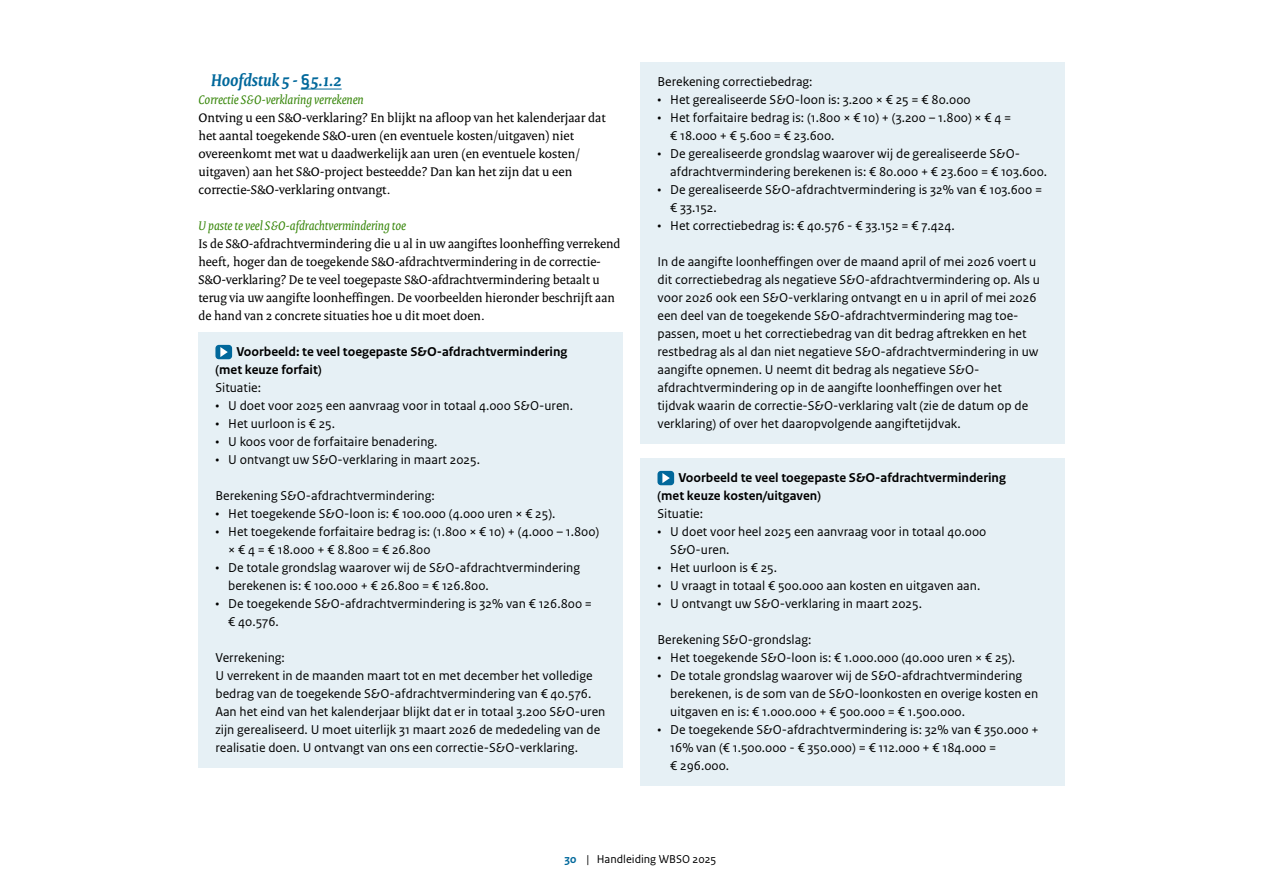
<style>
.page{position:relative;width:1263px;height:893px;background:#fff}
.page>*{position:absolute;margin:0;border:0;box-sizing:border-box;transform-origin:0 0}
.H3_Paragraafkop_BIJLAGE{font:italic 700 18px "Rijksoverheid Serif";color:#01689b}
.Kadertekst_BLAUW{font:13.5px/18px "Rijksoverheid Sans Text";color:#000}
.P_RO_Broodtekst{font:13.5px/18px "Rijksoverheid Serif";color:#000}
.Kadertekst_BLAUW-2{font:700 13.5px/18px "Rijksoverheid Sans Text";color:#000}
.P_RO_Broodtekst_GEEN_afstand{font:italic 13.5px "Rijksoverheid Serif";color:#39870c}
.t1{font:12px "Rijksoverheid Sans Text";color:#000}
.s1{font-family:"Rijksoverheid Sans Heading";font-style:normal}
.s2{font-weight:700;color:#01689b}
</style>
<div class="page">
<hr style="left:301px;top:89px;width:41px;height:1px;background:#01689b">
<div style="left:198px;top:332px;width:424px;height:57px;background:#e6f0f5"></div>
<div style="left:198px;top:386px;width:424px;height:39px;background:#e6f0f5"></div>
<div style="left:198px;top:422px;width:424px;height:39px;background:#e6f0f5"></div>
<div style="left:198px;top:458px;width:424px;height:39px;background:#e6f0f5"></div>
<div style="left:198px;top:494px;width:424px;height:39px;background:#e6f0f5"></div>
<div style="left:198px;top:512px;width:424px;height:57px;background:#e6f0f5"></div>
<div style="left:198px;top:548px;width:424px;height:57px;background:#e6f0f5"></div>
<div style="left:198px;top:584px;width:424px;height:57px;background:#e6f0f5"></div>
<div style="left:198px;top:638px;width:424px;height:39px;background:#e6f0f5"></div>
<div style="left:198px;top:656px;width:424px;height:112px;background:#e6f0f5"></div>
<div style="left:215px;top:345px;width:17px;height:14px;background:#01689b;border-radius:3px"></div>
<svg style="left:220px;top:347px;width:8px;height:10px"></svg>
<div style="left:640px;top:62px;width:424px;height:39px;background:#e6f0f5"></div>
<div style="left:640px;top:98px;width:424px;height:57px;background:#e6f0f5"></div>
<div style="left:640px;top:134px;width:424px;height:57px;background:#e6f0f5"></div>
<div style="left:640px;top:170px;width:424px;height:57px;background:#e6f0f5"></div>
<div style="left:640px;top:224px;width:424px;height:39px;background:#e6f0f5"></div>
<div style="left:640px;top:242px;width:424px;height:201px;background:#e6f0f5"></div>
<div style="left:640px;top:458px;width:424px;height:57px;background:#e6f0f5"></div>
<div style="left:640px;top:512px;width:424px;height:57px;background:#e6f0f5"></div>
<div style="left:640px;top:566px;width:424px;height:39px;background:#e6f0f5"></div>
<div style="left:640px;top:602px;width:424px;height:39px;background:#e6f0f5"></div>
<div style="left:640px;top:638px;width:424px;height:39px;background:#e6f0f5"></div>
<div style="left:640px;top:656px;width:424px;height:75px;background:#e6f0f5"></div>
<div style="left:640px;top:710px;width:424px;height:75px;background:#e6f0f5"></div>
<div style="left:657px;top:471px;width:17px;height:14px;background:#01689b;border-radius:3px"></div>
<svg style="left:662px;top:473px;width:8px;height:10px"></svg>
<h3 class="H3_Paragraafkop_BIJLAGE" style="left:211px;top:69px;width:132px">Hoofdstuk 5 - <span class="s1">§</span>5.1.2</h3>
<p class="P_RO_Broodtekst_GEEN_afstand" style="left:198px;top:92px;width:167px">Correctie S&amp;O-verklaring verrekenen</p>
<p class="P_RO_Broodtekst" style="left:198px;top:109px;width:409px">Ontving u een S&amp;O-verklaring? En blijkt na afloop van het kalenderjaar dat het aantal toegekende S&amp;O-uren (en eventuele kosten/uitgaven) niet overeenkomt met wat u daadwerkelijk aan uren (en eventuele kosten/ uitgaven) aan het S&amp;O-project besteedde? Dan kan het zijn dat u een correctie-S&amp;O-verklaring ontvangt.</p>
<p class="P_RO_Broodtekst_GEEN_afstand" style="left:198px;top:218px;width:209px">U paste te veel S&amp;O-afdrachtvermindering toe</p>
<p class="P_RO_Broodtekst" style="left:198px;top:235px;width:424px">Is de S&amp;O-afdrachtvermindering die u al in uw aangiftes loonheffing verrekend heeft, hoger dan de toegekende S&amp;O-afdrachtvermindering in de correctie-S&amp;O-verklaring? De te veel toegepaste S&amp;O-afdrachtvermindering betaalt u terug via uw aangifte loonheffingen. De voorbeelden hieronder beschrijft aan de hand van 2 concrete situaties hoe u dit moet doen.</p>
<p class="Kadertekst_BLAUW-2" style="left:215px;top:343px;width:353px;text-indent:21px">Voorbeeld: te veel toegepaste S&amp;O-afdrachtvermindering (met keuze forfait)</p>
<p class="Kadertekst_BLAUW" style="left:215px;top:379px;width:47px">Situatie:</p>
<p class="Kadertekst_BLAUW" style="left:215px;top:397px;width:359px">• U doet voor 2025 een aanvraag voor in totaal 4.000 S&amp;O-uren.</p>
<p class="Kadertekst_BLAUW" style="left:215px;top:415px;width:121px">• Het uurloon is € 25.</p>
<p class="Kadertekst_BLAUW" style="left:215px;top:433px;width:224px">• U koos voor de forfaitaire benadering.</p>
<p class="Kadertekst_BLAUW" style="left:215px;top:451px;width:266px">• U ontvangt uw S&amp;O-verklaring in maart 2025.</p>
<p class="Kadertekst_BLAUW" style="left:215px;top:487px;width:221px">Berekening S&amp;O-afdrachtvermindering:</p>
<p class="Kadertekst_BLAUW" style="left:215px;top:505px;width:342px">• Het toegekende S&amp;O-loon is: € 100.000 (4.000 uren × € 25).</p>
<p class="Kadertekst_BLAUW" style="left:228px;top:523px;width:373px;text-indent:-13px">• Het toegekende forfaitaire bedrag is: (1.800 × € 10) + (4.000 – 1.800) × € 4 = € 18.000 + € 8.800 = € 26.800</p>
<p class="Kadertekst_BLAUW" style="left:228px;top:559px;width:353px;text-indent:-13px">• De totale grondslag waarover wij de S&amp;O-afdrachtvermindering berekenen is: € 100.000 + € 26.800 = € 126.800.</p>
<p class="Kadertekst_BLAUW" style="left:228px;top:595px;width:365px;text-indent:-13px">• De toegekende S&amp;O-afdrachtvermindering is 32% van € 126.800 = € 40.576.</p>
<p class="Kadertekst_BLAUW" style="left:215px;top:649px;width:71px">Verrekening:</p>
<p class="Kadertekst_BLAUW" style="left:215px;top:667px;width:391px">U verrekent in de maanden maart tot en met december het volledige bedrag van de toegekende S&amp;O-afdrachtvermindering van € 40.576.<br>Aan het eind van het kalenderjaar blijkt dat er in totaal 3.200 S&amp;O-uren zijn gerealiseerd. U moet uiterlijk 31 maart 2026 de mededeling van de realisatie doen. U ontvangt van ons een correctie-S&amp;O-verklaring.</p>
<p class="Kadertekst_BLAUW" style="left:657px;top:73px;width:157px">Berekening correctiebedrag:</p>
<p class="Kadertekst_BLAUW" style="left:657px;top:91px;width:315px">• Het gerealiseerde S&amp;O-loon is: 3.200 × € 25 = € 80.000</p>
<p class="Kadertekst_BLAUW" style="left:670px;top:109px;width:343px;text-indent:-13px">• Het forfaitaire bedrag is: (1.800 × € 10) + (3.200 – 1.800) × € 4 = € 18.000 + € 5.600 = € 23.600.</p>
<p class="Kadertekst_BLAUW" style="left:670px;top:145px;width:378px;text-indent:-13px">• De gerealiseerde grondslag waarover wij de gerealiseerde S&amp;O&shy;afdrachtvermindering berekenen is: € 80.000 + € 23.600 = € 103.600.</p>
<p class="Kadertekst_BLAUW" style="left:670px;top:181px;width:373px;text-indent:-13px">• De gerealiseerde S&amp;O-afdrachtvermindering is 32% van € 103.600 = € 33.152.</p>
<p class="Kadertekst_BLAUW" style="left:657px;top:217px;width:299px">• Het correctiebedrag is: € 40.576 - € 33.152 = € 7.424.</p>
<p class="Kadertekst_BLAUW" style="left:657px;top:253px;width:384px">In de aangifte loonheffingen over de maand april of mei 2026 voert u dit correctiebedrag als negatieve S&amp;O-afdrachtvermindering op. Als u voor 2026 ook een S&amp;O-verklaring ontvangt en u in april of mei 2026 een deel van de toegekende S&amp;O-afdrachtvermindering mag toe&shy;passen, moet u het correctiebedrag van dit bedrag aftrekken en het restbedrag als al dan niet negatieve S&amp;O-afdrachtvermindering in uw aangifte opnemen. U neemt dit bedrag als negatieve S&amp;O&shy;afdrachtvermindering op in de aangifte loonheffingen over het tijdvak waarin de correctie-S&amp;O-verklaring valt (zie de datum op de verklaring) of over het daaropvolgende aangiftetijdvak.</p>
<p class="Kadertekst_BLAUW-2" style="left:657px;top:469px;width:350px;text-indent:21px">Voorbeeld te veel toegepaste S&amp;O-afdrachtvermindering (met keuze kosten/uitgaven)</p>
<p class="Kadertekst_BLAUW" style="left:657px;top:505px;width:47px">Situatie:</p>
<p class="Kadertekst_BLAUW" style="left:670px;top:523px;width:318px;text-indent:-13px">• U doet voor heel 2025 een aanvraag voor in totaal 40.000<br>S&amp;O-uren.</p>
<p class="Kadertekst_BLAUW" style="left:657px;top:559px;width:121px">• Het uurloon is € 25.</p>
<p class="Kadertekst_BLAUW" style="left:657px;top:577px;width:324px">• U vraagt in totaal € 500.000 aan kosten en uitgaven aan.</p>
<p class="Kadertekst_BLAUW" style="left:657px;top:595px;width:266px">• U ontvangt uw S&amp;O-verklaring in maart 2025.</p>
<p class="Kadertekst_BLAUW" style="left:657px;top:631px;width:155px">Berekening S&amp;O-grondslag:</p>
<p class="Kadertekst_BLAUW" style="left:657px;top:649px;width:359px">• Het toegekende S&amp;O-loon is: € 1.000.000 (40.000 uren × € 25).</p>
<p class="Kadertekst_BLAUW" style="left:670px;top:667px;width:369px;text-indent:-13px">• De totale grondslag waarover wij de S&amp;O-afdrachtvermindering berekenen, is de som van de S&amp;O-loonkosten en overige kosten en uitgaven en is: € 1.000.000 + € 500.000 = € 1.500.000.</p>
<p class="Kadertekst_BLAUW" style="left:670px;top:721px;width:370px;text-indent:-13px">• De toegekende S&amp;O-afdrachtvermindering is: 32% van € 350.000 +<br>16% van (€ 1.500.000 - € 350.000) = € 112.000 + € 184.000 =<br>€ 296.000.</p>
<p class="t1" style="left:564px;top:853px;width:153px"><span class="s2">30</span> | Handleiding WBSO 2025</p>
</div>
